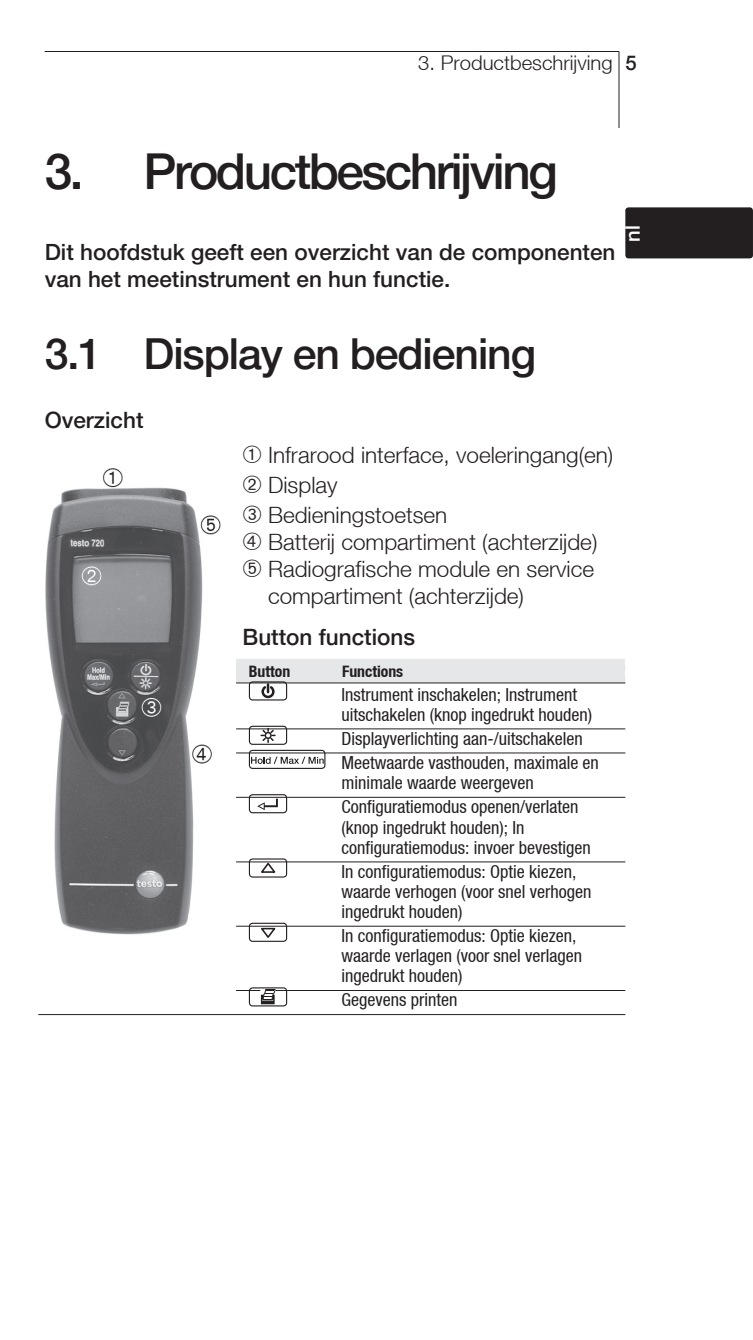
<style>
.page{position:relative;width:753px;height:1340px;background:#fff}
.page>*{position:absolute;margin:0;border:0;box-sizing:border-box;transform-origin:0 0}
.t1{font:500 49.5px "Helvetica Neue";letter-spacing:-.05em;color:#231f20}
.t2{font:500 42.75px "Helvetica Neue";letter-spacing:-.025em;color:#231f20}
.t3{font:300 22.5px/30.2px "Helvetica Neue";color:#231f20}
.t4{font:500 22.5px/27px "Helvetica Neue LTW1 G";color:#231f20}
.t5{font:500 22.5px "Helvetica Neue";color:#231f20}
.t6{font:300 20.25px "Helvetica Neue";color:#231f20}
.t7{font:500 20.25px "Helvetica Neue";color:#fff}
.t8{font:condensed 18px/20.2px "Helvetica Neue LT";color:#231f20}
.t9{font:700 condensed 15.75px "Helvetica Neue LT";color:#231f20}
.s1{font-weight:500}
</style>
<div class="page">
<hr style="left:45px;top:51px;width:574px;height:1px;background:#231f20">
<div style="left:236px;top:659px;width:389px;height:23px;background:#e6e7e9"></div>
<hr style="left:236px;top:682px;width:389px;height:1px;background:#231f20">
<hr style="left:236px;top:728px;width:389px;height:1px;background:#231f20">
<hr style="left:236px;top:752px;width:389px;height:1px;background:#231f20">
<hr style="left:236px;top:796px;width:389px;height:1px;background:#231f20">
<hr style="left:236px;top:861px;width:389px;height:1px;background:#231f20">
<hr style="left:236px;top:925px;width:389px;height:1px;background:#231f20">
<hr style="left:236px;top:990px;width:389px;height:1px;background:#231f20">
<hr style="left:38px;top:1014px;width:587px;height:1px;background:#231f20">
<img style="left:46px;top:468px;width:175px;height:467px">
<svg style="left:260px;top:683px;width:16px;height:15px"></svg>
<div style="left:249px;top:681px;width:38px;height:19px;border:1px solid #231f20;border-radius:3px"></div>
<svg style="left:260px;top:727px;width:16px;height:16px"></svg>
<div style="left:249px;top:725px;width:38px;height:20px;border:1px solid #231f20;border-radius:3px"></div>
<svg style="left:251px;top:756px;width:72px;height:8px"></svg>
<div style="left:249px;top:749px;width:76px;height:20px;border:1px solid #231f20;border-radius:3px"></div>
<svg style="left:257px;top:798px;width:21px;height:12px"></svg>
<div style="left:249px;top:794px;width:38px;height:19px;border:1px solid #231f20;border-radius:3px"></div>
<svg style="left:258px;top:861px;width:19px;height:12px"></svg>
<div style="left:249px;top:858px;width:38px;height:19px;border:1px solid #231f20;border-radius:3px"></div>
<svg style="left:259px;top:926px;width:19px;height:12px"></svg>
<div style="left:249px;top:922px;width:38px;height:19px;border:1px solid #231f20;border-radius:3px"></div>
<div style="left:260px;top:988px;width:16px;height:16px;background:#fff"></div>
<div style="left:261px;top:994px;width:14px;height:10px;background:#231f20"></div>
<svg style="left:262px;top:989px;width:13px;height:12px"></svg>
<div style="left:249px;top:987px;width:38px;height:19px;border:1px solid #231f20;border-radius:3px"></div>
<hr style="left:618px;top:51px;width:1px;height:77px;background:#231f20">
<div style="left:625px;top:207px;width:128px;height:51px;background:#231f20;border-radius:3px"></div>
<p class="t6" style="left:418px;top:51px;width:220px">3. Productbeschrijving <span class="s1">5</span></p>
<h1 class="t1" style="left:45px;top:141px;width:514px">3. Productbeschrijving</h1>
<p class="t4" style="left:45px;top:239px;width:572px">Dit hoofdstuk geeft een overzicht van de componenten van het meetinstrument en hun functie.</p>
<p class="t7" style="left:620px;top:242px;width:18px;rotate:-90deg">nl</p>
<h2 class="t2" style="left:45px;top:328px;width:493px">3.1 Display en bediening</h2>
<p class="t5" style="left:45px;top:406px;width:100px">Overzicht</p>
<p class="t3" style="left:268px;top:439px;width:347px">Infrarood interface, voeleringang(en)<br>Display<br>Bedieningstoetsen</p>
<p class="t3" style="left:268px;top:528px;width:331px;line-height:27px">Batterij compartiment (achterzijde)<br>Radiografische module en service compartiment (achterzijde)</p>
<p class="t5" style="left:242px;top:624px;width:174px">Button functions</p>
<p class="t9" style="left:249px;top:661px;width:43px">Button</p>
<p class="t9" style="left:342px;top:661px;width:63px">Functions</p>
<p class="t8" style="left:341px;top:684px;width:252px">Instrument inschakelen; Instrument uitschakelen (knop ingedrukt houden)</p>
<p class="t8" style="left:341px;top:726px;width:259px;line-height:24.1px">Displayverlichting aan-/uitschakelen<br>Meetwaarde vasthouden, maximale en</p>
<p class="t8" style="left:341px;top:770px;width:238px;line-height:24.1px">minimale waarde weergeven<br>Configuratiemodus openen/verlaten</p>
<p class="t8" style="left:341px;top:817px;width:251px">(knop ingedrukt houden); In configuratiemodus: invoer bevestigen</p>
<p class="t8" style="left:341px;top:861px;width:252px">In configuratiemodus: Optie kiezen, waarde verhogen (voor snel verhogen ingedrukt houden)</p>
<p class="t8" style="left:341px;top:925px;width:242px">In configuratiemodus: Optie kiezen, waarde verlagen (voor snel verlagen ingedrukt houden)</p>
<p class="t8" style="left:341px;top:989px;width:117px">Gegevens printen</p>
</div>
